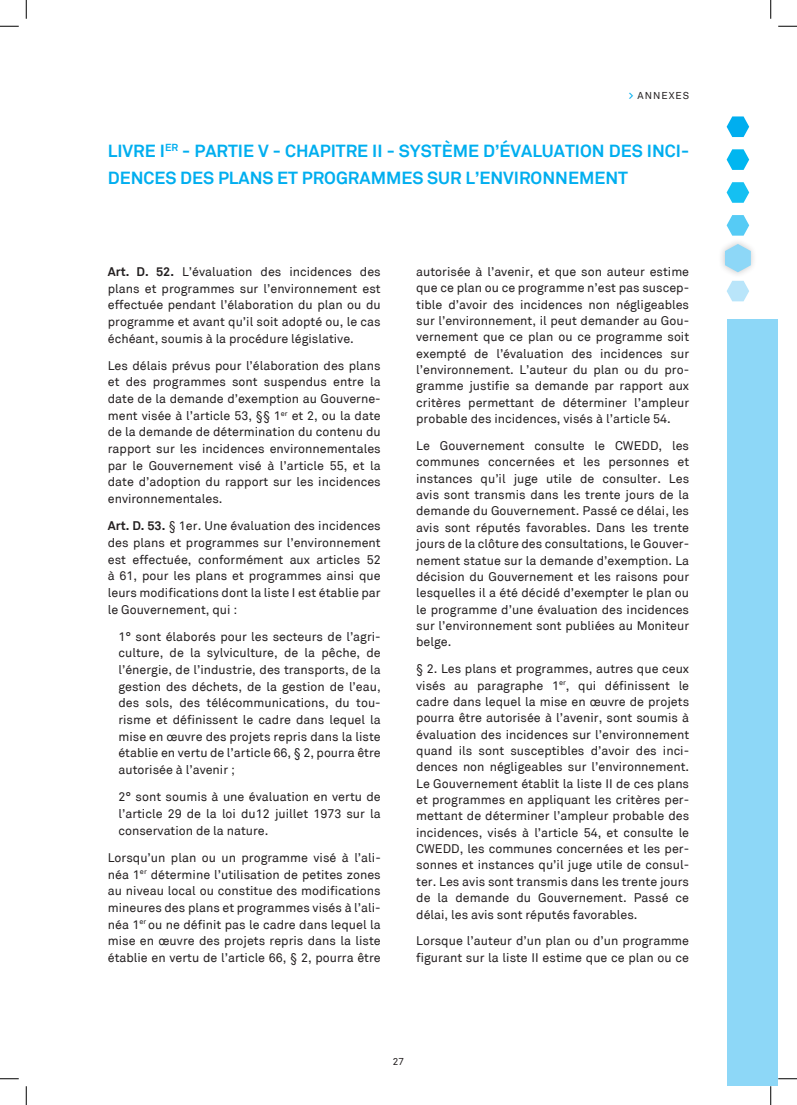
<style>
.page{position:relative;width:797px;height:1105px;background:#fff}
.page>*{position:absolute;margin:0;border:0;box-sizing:border-box;transform-origin:0 0}
.t1{font:700 17.5px/27.5px "Akkurat";color:#00aeef}
.t2{font:12.5px/16.4px "Akkurat";color:#231f20;text-align:justify}
.t3{font:10px "Akkurat";letter-spacing:.1em;color:#231f20}
.s1{font-weight:700;color:#00aeef}
.s2{font-weight:700}
</style>
<div class="page">
<div style="left:727px;top:319px;width:50px;height:767px;background:#8dd7f7"></div>
<div style="left:718px;top:238px;width:39px;height:40px;background:#231f20;opacity:.25"></div>
<svg style="left:726px;top:149px;width:23px;height:21px"></svg>
<svg style="left:726px;top:116px;width:23px;height:21px"></svg>
<svg style="left:726px;top:182px;width:23px;height:21px"></svg>
<svg style="left:726px;top:215px;width:23px;height:21px"></svg>
<svg style="left:725px;top:244px;width:25px;height:28px"></svg>
<svg style="left:726px;top:281px;width:23px;height:20px"></svg>
<svg style="left:0;top:25px;width:19px;height:2px"></svg>
<svg style="left:778px;top:25px;width:19px;height:2px"></svg>
<svg style="left:0;top:1078px;width:19px;height:1px"></svg>
<svg style="left:778px;top:1078px;width:19px;height:1px"></svg>
<svg style="left:25px;top:0;width:2px;height:19px"></svg>
<svg style="left:25px;top:1086px;width:2px;height:19px"></svg>
<svg style="left:770px;top:0;width:1px;height:19px"></svg>
<svg style="left:770px;top:1086px;width:1px;height:19px"></svg>
<p class="t3" style="left:629px;top:90px;width:62px"><span class="s1">&gt;</span> ANNEXES</p>
<h1 class="t1" style="left:108px;top:137px;width:583px">LIVRE I<sup>ER</sup> - PARTIE V - CHAPITRE II - SYSTÈME D’ÉVALUATION DES INCI-<br>DENCES DES PLANS ET PROGRAMMES SUR L’ENVIRONNEMENT</h1>
<p class="t2" style="left:108px;top:264px;width:274px"><span class="s2">Art. D. 52.</span> L’évaluation des incidences des plans et programmes sur l’environnement est effectuée pendant l’élaboration du plan ou du programme et avant qu’il soit adopté ou, le cas échéant, soumis à la procédure législative.</p>
<p class="t2" style="left:108px;top:357px;width:274px">Les délais prévus pour l’élaboration des plans et des programmes sont suspendus entre la date de la demande d’exemption au Gouverne&shy;ment visée à l’article 53, §§ 1<sup>er</sup> et 2, ou la date de la demande de détermination du contenu du rapport sur les incidences environnementales par le Gouvernement visé à l’article 55, et la date d’adoption du rapport sur les incidences environnementales.</p>
<p class="t2" style="left:108px;top:518px;width:274px"><span class="s2">Art. D. 53.</span> § 1er. Une évaluation des incidences des plans et programmes sur l’environnement est effectuée, conformément aux articles 52 à 61, pour les plans et programmes ainsi que leurs modifications dont la liste I est établie par le Gouvernement, qui :</p>
<p class="t2" style="left:118px;top:628px;width:264px">1° sont élaborés pour les secteurs de l’agri&shy;culture, de la sylviculture, de la pêche, de l’énergie, de l’industrie, des transports, de la gestion des déchets, de la gestion de l’eau, des sols, des télécommunications, du tou&shy;risme et définissent le cadre dans lequel la mise en œuvre des projets repris dans la liste établie en vertu de l’article 66, § 2, pourra être autorisée à l’avenir ;</p>
<p class="t2" style="left:118px;top:789px;width:264px">2° sont soumis à une évaluation en vertu de l’article 29 de la loi du12 juillet 1973 sur la conservation de la nature.</p>
<p class="t2" style="left:108px;top:849px;width:274px">Lorsqu’un plan ou un programme visé à l’ali&shy;néa 1<sup>er</sup> détermine l’utilisation de petites zones au niveau local ou constitue des modifications mineures des plans et programmes visés à l’ali&shy;néa 1<sup>er</sup> ou ne définit pas le cadre dans lequel la mise en œuvre des projets repris dans la liste établie en vertu de l’article 66, § 2, pourra être</p>
<p class="t2" style="left:416px;top:264px;width:274px">autorisée à l’avenir, et que son auteur estime que ce plan ou ce programme n’est pas suscep&shy;tible d’avoir des incidences non négligeables sur l’environnement, il peut demander au Gou&shy;vernement que ce plan ou ce programme soit exempté de l’évaluation des incidences sur l’environnement. L’auteur du plan ou du pro&shy;gramme justifie sa demande par rapport aux critères permettant de déterminer l’ampleur probable des incidences, visés à l’article 54.</p>
<p class="t2" style="left:416px;top:438px;width:274px">Le Gouvernement consulte le CWEDD, les communes concernées et les personnes et instances qu’il juge utile de consulter. Les avis sont transmis dans les trente jours de la demande du Gouvernement. Passé ce délai, les avis sont réputés favorables. Dans les trente jours de la clôture des consultations, le Gouver&shy;nement statue sur la demande d’exemption. La décision du Gouvernement et les raisons pour lesquelles il a été décidé d’exempter le plan ou le programme d’une évaluation des incidences sur l’environnement sont publiées au Moniteur belge.</p>
<p class="t2" style="left:416px;top:661px;width:274px">§ 2. Les plans et programmes, autres que ceux visés au paragraphe 1<sup>er</sup>, qui définissent le cadre dans lequel la mise en œuvre de projets pourra être autorisée à l’avenir, sont soumis à évaluation des incidences sur l’environnement quand ils sont susceptibles d’avoir des inci&shy;dences non négligeables sur l’environnement.<br>Le Gouvernement établit la liste II de ces plans et programmes en appliquant les critères per&shy;mettant de déterminer l’ampleur probable des incidences, visés à l’article 54, et consulte le CWEDD, les communes concernées et les per&shy;sonnes et instances qu’il juge utile de consul&shy;ter. Les avis sont transmis dans les trente jours de la demande du Gouvernement. Passé ce délai, les avis sont réputés favorables.</p>
<p class="t2" style="left:416px;top:933px;width:274px">Lorsque l’auteur d’un plan ou d’un programme figurant sur la liste II estime que ce plan ou ce</p>
<p class="t3" style="left:393px;top:1055px;width:13px">27</p>
</div>
